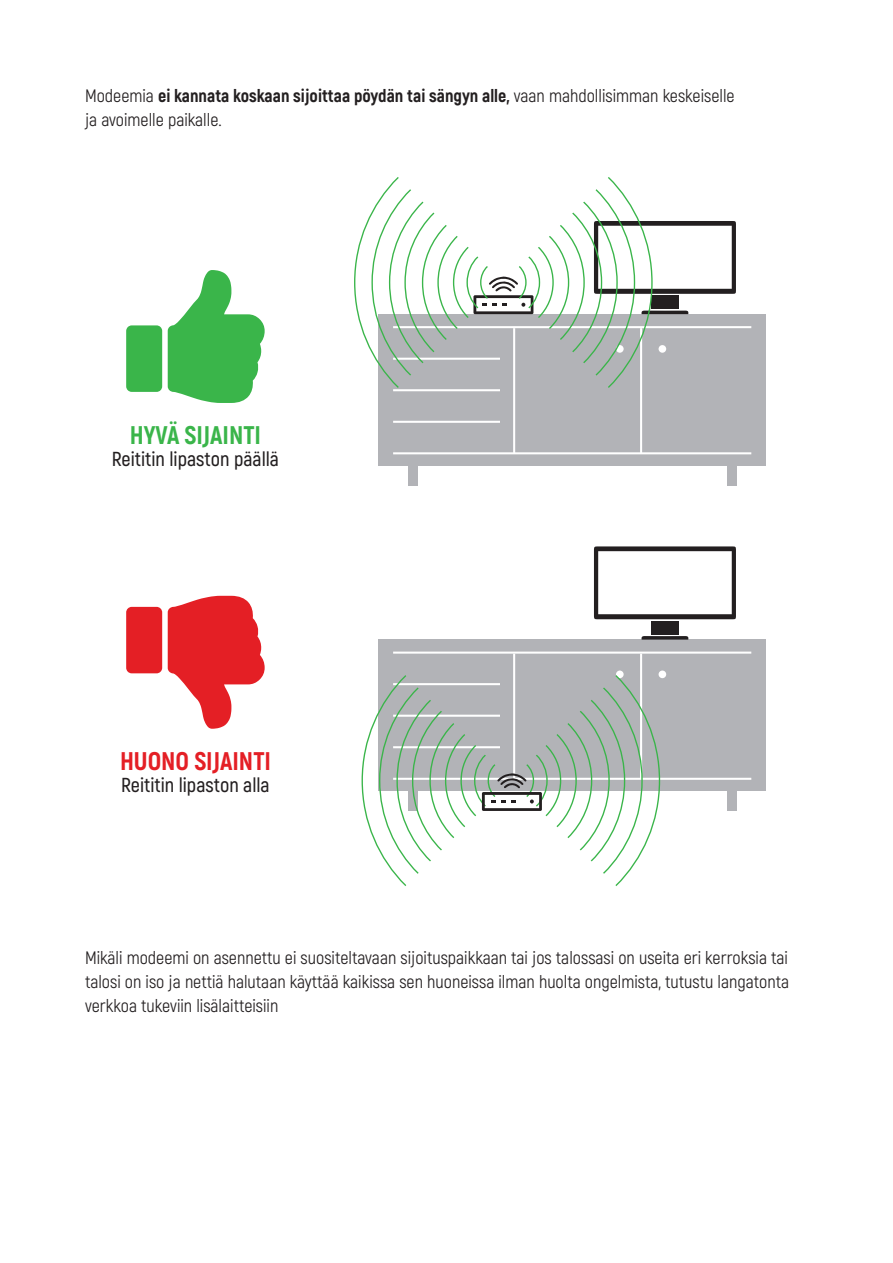
<style>
.page{position:relative;width:893px;height:1263px;background:#fff}
.page>*{position:absolute;margin:0;border:0;box-sizing:border-box;transform-origin:0 0}
.t1{font:800 25.5px "Akrobat";color:#e41f25}
.t2{font:800 25.5px "Akrobat";color:#3ab54a}
.t3{font:600 20.25px "Akrobat";color:#231f20}
.t4{font:18px/24px "Akrobat";color:#231f20}
.s1{font-weight:800}
</style>
<div class="page">
<div style="left:378px;top:314px;width:388px;height:152px;background:#b2b3b7"></div>
<div style="left:408px;top:463px;width:10px;height:22px;background:#b2b3b7"></div>
<div style="left:727px;top:463px;width:10px;height:22px;background:#b2b3b7"></div>
<hr style="left:393px;top:326px;width:358px;height:2px;background:#fff">
<hr style="left:393px;top:358px;width:107px;height:2px;background:#fff">
<hr style="left:393px;top:389px;width:107px;height:2px;background:#fff">
<hr style="left:513px;top:328px;width:2px;height:125px;background:#fff">
<hr style="left:640px;top:328px;width:2px;height:125px;background:#fff">
<hr style="left:393px;top:421px;width:107px;height:2px;background:#fff">
<hr style="left:393px;top:452px;width:358px;height:2px;background:#fff">
<svg style="left:616px;top:345px;width:8px;height:8px"></svg>
<div style="left:659px;top:345px;width:7px;height:8px;background:#fff;border-radius:50%"></div>
<svg style="left:473px;top:277px;width:60px;height:37px"></svg>
<svg style="left:594px;top:221px;width:142px;height:73px"></svg>
<div style="left:651px;top:295px;width:28px;height:14px;background:#231f20"></div>
<svg style="left:641px;top:311px;width:48px;height:3px"></svg>
<div style="left:378px;top:640px;width:388px;height:151px;background:#b2b3b7"></div>
<svg style="left:408px;top:790px;width:10px;height:21px"></svg>
<div style="left:727px;top:788px;width:10px;height:23px;background:#b2b3b7"></div>
<hr style="left:393px;top:652px;width:358px;height:2px;background:#fff">
<hr style="left:393px;top:683px;width:107px;height:2px;background:#fff">
<hr style="left:393px;top:715px;width:107px;height:2px;background:#fff">
<hr style="left:513px;top:654px;width:2px;height:125px;background:#fff">
<hr style="left:640px;top:654px;width:2px;height:125px;background:#fff">
<hr style="left:393px;top:746px;width:107px;height:2px;background:#fff">
<hr style="left:393px;top:778px;width:358px;height:2px;background:#fff">
<div style="left:616px;top:670px;width:8px;height:8px;background:#fff;border-radius:50%"></div>
<div style="left:659px;top:670px;width:7px;height:8px;background:#fff;border-radius:50%"></div>
<div style="left:474px;top:744px;width:74px;height:73px;border:1px solid #3ab54a;border-radius:50%"></div>
<svg style="left:482px;top:773px;width:60px;height:38px"></svg>
<svg style="left:594px;top:546px;width:142px;height:73px"></svg>
<div style="left:651px;top:621px;width:28px;height:13px;background:#231f20"></div>
<svg style="left:641px;top:636px;width:48px;height:4px"></svg>
<div style="left:466px;top:246px;width:74px;height:73px;border:1px solid #3ab54a;border-radius:50%"></div>
<div style="left:480px;top:259px;width:47px;height:47px;border:1px solid #3ab54a;border-radius:50%"></div>
<svg style="left:126px;top:270px;width:139px;height:133px"></svg>
<svg style="left:126px;top:596px;width:139px;height:133px"></svg>
<p class="t4" style="left:85px;top:84px;width:651px">Modeemia <span class="s1">ei kannata koskaan sijoittaa pöydän tai sängyn alle,</span> vaan mahdollisimman keskeiselle ja avoimelle paikalle.</p>
<h1 class="t2" style="left:130px;top:419px;width:133px">HYVÄ SIJAINTI</h1>
<p class="t3" style="left:112px;top:446px;width:169px">Reititin lipaston päällä</p>
<h1 class="t1" style="left:120px;top:745px;width:152px">HUONO SIJAINTI</h1>
<p class="t3" style="left:121px;top:772px;width:150px">Reititin lipaston alla</p>
<p class="t4" style="left:85px;top:946px;width:706px;text-align:justify">Mikäli modeemi on asennettu ei suositeltavaan sijoituspaikkaan tai jos talossasi on useita eri kerroksia tai talosi on iso ja nettiä halutaan käyttää kaikissa sen huoneissa ilman huolta ongelmista, tutustu langatonta verkkoa tukeviin lisälaitteisiin</p>
</div>
